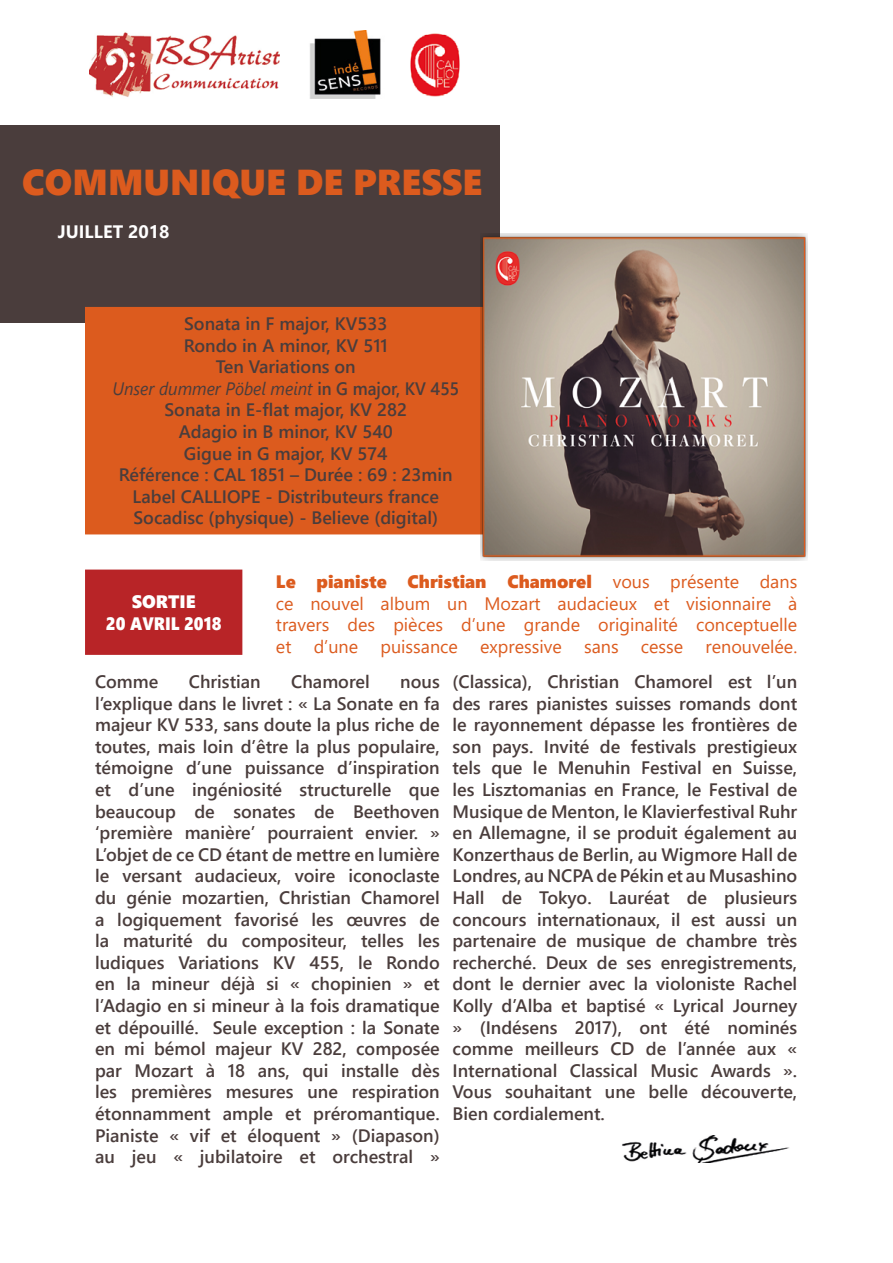
<style>
.page{position:relative;width:893px;height:1263px;background:#fff}
.page>*{position:absolute;margin:0;border:0;box-sizing:border-box;transform-origin:0 0}
.t1{font:36px "Segoe UI Black";color:#dc5b1e}
.t2{font:600 18px/21.6px "Segoe UI";color:#4a3d3c;text-align:justify}
.t3{font:18px/21.6px "Segoe UI";color:#dc5b1e;text-align:justify}
.t4{font:18px "Segoe UI Black";color:#dc5b1e}
.t5{font:18px/21.6px "Segoe UI Black";color:#fff;text-align:center}
.t6{font:700 18px "Segoe UI";color:#fff}
.s1{font-weight:400;font-style:italic}
.s2{font-family:"Segoe UI"}
</style>
<div class="page">
<div style="left:0;top:125px;width:499px;height:198px;background:#4a3d3c"></div>
<img style="left:89px;top:32px;width:191px;height:65px">
<div style="left:86px;top:308px;width:400px;height:226px;background:#dc5b1e"></div>
<div style="left:85px;top:307px;width:402px;height:227px;border:2px solid #dc5b1e"></div>
<img style="left:480px;top:233px;width:328px;height:328px">
<img style="left:410px;top:33px;width:50px;height:63px">
<img style="left:310px;top:30px;width:71px;height:68px">
<div style="left:86px;top:570px;width:156px;height:84px;background:#b82427"></div>
<div style="left:85px;top:569px;width:157px;height:86px;border:2px solid #b82427"></div>
<img style="left:622px;top:1135px;width:167px;height:28px">
<h1 class="t1" style="left:22px;top:156px;width:462px">COMMUNIQUE DE PRESSE</h1>
<p class="t6" style="left:58px;top:214px;width:113px">JUILLET 2018</p>
<p class="t2" style="left:112px;top:311px;width:348px;text-align:center">Sonata in F major, KV533<br>Rondo in A minor, KV 511<br>Ten Variations on<br><span class="s1">Unser dummer Pöbel meint</span> in G major, KV 455<br>Sonata in E-flat major, KV 282<br>Adagio in B minor, KV 540<br>Gigue in G major, KV 574<br>Référence : CAL 1851 – Durée : 69 : 23min<br>Label CALLIOPE - Distributeurs france<br>Socadisc (physique) - Believe (digital)</p>
<p class="t5" style="left:106px;top:590px;width:117px">SORTIE<br>20 AVRIL 2018</p>
<p class="t4" style="left:276px;top:568px;width:523px">Le pianiste Christian Chamorel <span class="s2">vous présente dans</span></p>
<p class="t3" style="left:276px;top:591px;width:523px">ce nouvel album un Mozart audacieux et visionnaire à travers des pièces d’une grande originalité conceptuelle et d’une puissance expressive sans cesse renouvelée.</p>
<p class="t2" style="left:95px;top:669px;width:65px">Comme</p>
<p class="t2" style="left:189px;top:669px;width:73px">Christian</p>
<p class="t2" style="left:291px;top:669px;width:80px">Chamorel</p>
<p class="t2" style="left:95px;top:669px;width:346px;text-indent:305px">nous l’explique dans le livret : « La Sonate en fa majeur KV 533, sans doute la plus riche de toutes, mais loin d’être la plus populaire, témoigne d’une puissance d’inspiration et d’une ingéniosité structurelle que beaucoup de sonates de Beethoven ‘première manière’ pourraient envier. » L’objet de ce CD étant de mettre en lumière le versant audacieux, voire iconoclaste du génie mozartien, Christian Chamorel a logiquement favorisé les œuvres de la maturité du compositeur, telles les ludiques Variations KV 455, le Rondo en la mineur déjà si « chopinien » et l’Adagio en si mineur à la fois dramatique et dépouillé. Seule exception : la Sonate en mi bémol majeur KV 282, composée par Mozart à 18 ans, qui installe dès les premières mesures une respiration étonnamment ample et préromantique.<br>Pianiste « vif et éloquent » (Diapason) au jeu « jubilatoire et orchestral »</p>
<p class="t2" style="left:453px;top:669px;width:346px">(Classica), Christian Chamorel est l’un des rares pianistes suisses romands dont le rayonnement dépasse les frontières de son pays. Invité de festivals prestigieux tels que le Menuhin Festival en Suisse, les Lisztomanias en France, le Festival de Musique de Menton, le Klavierfestival Ruhr en Allemagne, il se produit également au Konzerthaus de Berlin, au Wigmore Hall de Londres, au NCPA de Pékin et au Musashino Hall de Tokyo. Lauréat de plusieurs concours internationaux, il est aussi un partenaire de musique de chambre très recherché. Deux de ses enregistrements, dont le dernier avec la violoniste Rachel Kolly d’Alba et baptisé « Lyrical Journey » (Indésens 2017), ont été nominés comme meilleurs CD de l’année aux « International Classical Music Awards ».<br>Vous souhaitant une belle découverte, Bien cordialement.</p>
</div>
